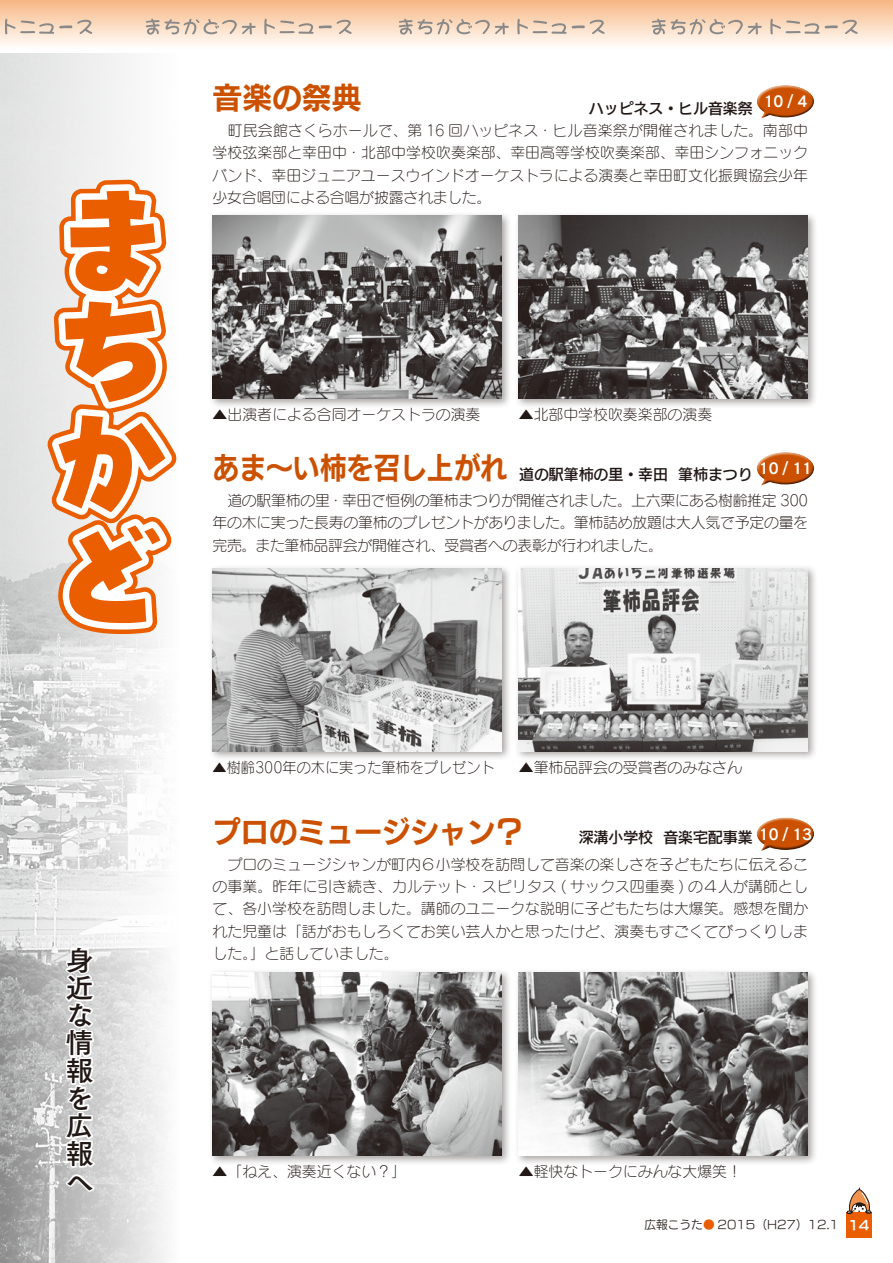
<style>
.page{position:relative;width:893px;height:1263px;background:#fff}
.page>*{position:absolute;margin:0;border:0;box-sizing:border-box;transform-origin:0 0}
.t1{font:29.7px "New Rodin Pro B";color:#cb5100;scale:.9 1}
.t2{font:29.7px "New Rodin Pro B";color:#cb5100;scale:.95 1}
.t3{font:29.7px "New Rodin Pro B";color:#cb5100}
.t4{font:27.6px/27.6px "Tsuku Go Pro B";color:#221815;text-align:justify}
.t5{font:15.9px "Cezanne Pro DB";color:#fff}
.t6{font:14.85px/22.4px "Seurat Pro L";color:#221815;text-align:justify}
.t7{font:14.85px "New Rodin Pro DB";color:#221815}
.t8{font:14.85px "Seurat Pro L";color:#221815;scale:.95 1}
.t9{font:12.75px "New Rodin Pro B";color:#fff}
.t10{font:11.7px "New Rodin Pro M";color:#221815}
.s1{color:#eb5e00}
</style>
<div class="page">
<div style="left:0;top:0;width:893px;height:51px;background:linear-gradient(to bottom,#f7b784,#fff)"></div>
<svg style="left:146px;top:19px;width:206px;height:16px;background:#e1cbb8"></svg>
<svg style="left:399px;top:19px;width:206px;height:16px;background:#e1cbb8"></svg>
<svg style="left:652px;top:19px;width:206px;height:16px;background:#e1cbb8"></svg>
<svg style="left:0;top:19px;width:92px;height:16px"></svg>
<img style="left:0;top:53px;width:166px;height:1210px">
<svg style="left:45px;top:178px;width:132px;height:350px"></svg>
<svg style="left:49px;top:182px;width:126px;height:454px"></svg>
<svg style="left:46px;top:915px;width:52px;height:280px"></svg>
<div style="left:208px;top:211px;width:304px;height:197px;background:#221815;opacity:.4"></div>
<img style="left:213px;top:216px;width:289px;height:182px">
<div style="left:514px;top:211px;width:304px;height:197px;background:#221815;opacity:.4"></div>
<img style="left:519px;top:216px;width:289px;height:182px">
<div style="left:755px;top:82px;width:60px;height:38px;background:#fff;opacity:.75"></div>
<div style="left:755px;top:94px;width:60px;height:26px;background:#221815;opacity:.75"></div>
<div style="left:208px;top:564px;width:304px;height:197px;background:#221815;opacity:.4"></div>
<img style="left:213px;top:568px;width:289px;height:183px">
<div style="left:514px;top:564px;width:304px;height:197px;background:#221815;opacity:.4"></div>
<img style="left:519px;top:568px;width:289px;height:183px">
<div style="left:755px;top:449px;width:60px;height:38px;background:#fff;opacity:.75"></div>
<div style="left:755px;top:461px;width:60px;height:26px;background:#221815;opacity:.75"></div>
<div style="left:208px;top:968px;width:304px;height:197px;background:#221815;opacity:.4"></div>
<img style="left:213px;top:973px;width:289px;height:182px">
<div style="left:514px;top:968px;width:304px;height:197px;background:#221815;opacity:.4"></div>
<img style="left:519px;top:973px;width:289px;height:182px">
<div style="left:755px;top:815px;width:60px;height:37px;background:#fff;opacity:.75"></div>
<div style="left:755px;top:826px;width:60px;height:26px;background:#221815;opacity:.75"></div>
<div style="left:845px;top:1210px;width:28px;height:29px;border:3px solid #fff"></div>
<div style="left:846px;top:1212px;width:26px;height:25px;background:#eb5e00"></div>
<svg style="left:845px;top:1187px;width:28px;height:31px"></svg>
<h2 class="t4" style="left:66px;top:943px;width:29px">身近な情報を広報へ</h2>
<h1 class="t3" style="left:213px;top:72px;width:150px">音楽の祭典</h1>
<p class="t6" style="left:213px;top:119px;width:597px;text-indent:15px">町民会館さくらホールで、第 16 回ハッピネス・ヒル音楽祭が開催されました。南部中学校弦楽部と幸田中・北部中学校吹奏楽部、幸田高等学校吹奏楽部、幸田シンフォニックバンド、幸田ジュニアユースウインドオーケストラによる演奏と幸田町文化振興協会少年少女合唱団による合唱が披露されました。</p>
<p class="t5" style="left:764px;top:91px;width:45px">10/ 4</p>
<p class="t7" style="left:589px;top:95px;width:165px">ハッピネス・ヒル音楽祭</p>
<p class="t6" style="left:213px;top:403px;width:269px">▲出演者による合同オーケストラの演奏</p>
<p class="t6" style="left:519px;top:403px;width:195px">▲北部中学校吹奏楽部の演奏</p>
<h1 class="t1" style="left:213px;top:442px;width:329px">あま～い柿を召し上がれ</h1>
<p class="t6" style="left:212px;top:489px;width:597px">　道の駅筆柿の里・幸田で恒例の筆柿まつりが開催されました。上六栗にある樹齢推定 300年の木に実った長寿の筆柿のプレゼントがありました。筆柿詰め放題は大人気で予定の量を完売。また筆柿品評会が開催され、受賞者への表彰が行われました。</p>
<p class="t5" style="left:759px;top:458px;width:55px">10/11</p>
<p class="t7" style="left:519px;top:461px;width:150px">道の駅筆柿の里・幸田</p>
<p class="t7" style="left:678px;top:461px;width:76px">筆柿まつり</p>
<p class="t8" style="left:213px;top:757px;width:298px">▲樹齢300年の木に実った筆柿をプレゼント</p>
<p class="t6" style="left:519px;top:755px;width:225px">▲筆柿品評会の受賞者のみなさん</p>
<h1 class="t2" style="left:213px;top:806px;width:329px">プロのミュージシャン？</h1>
<p class="t6" style="left:213px;top:853px;width:597px">　プロのミュージシャンが町内６小学校を訪問して音楽の楽しさを子どもたちに伝えるこの事業。昨年に引き続き、カルテット・スピリタス ( サックス四重奏 ) の４人が講師として、各小学校を訪問しました。講師のユニークな説明に子どもたちは大爆笑。感想を聞かれた児童は「話がおもしろくてお笑い芸人かと思ったけど、演奏もすごくてびっくりしました。」と話していました。</p>
<p class="t5" style="left:759px;top:824px;width:55px">10/13</p>
<p class="t7" style="left:579px;top:825px;width:76px">深溝小学校</p>
<p class="t7" style="left:663px;top:825px;width:91px">音楽宅配事業</p>
<p class="t6" style="left:213px;top:1160px;width:195px">▲「ねえ、演奏近くない？」</p>
<p class="t6" style="left:519px;top:1160px;width:225px">▲軽快なトークにみんな大爆笑!</p>
<p class="t10" style="left:644px;top:1214px;width:196px">広報こうた<span class="s1">●</span> 2015（H27(12.1</p>
<p class="t9" style="left:848px;top:1214px;width:22px">14</p>
</div>
